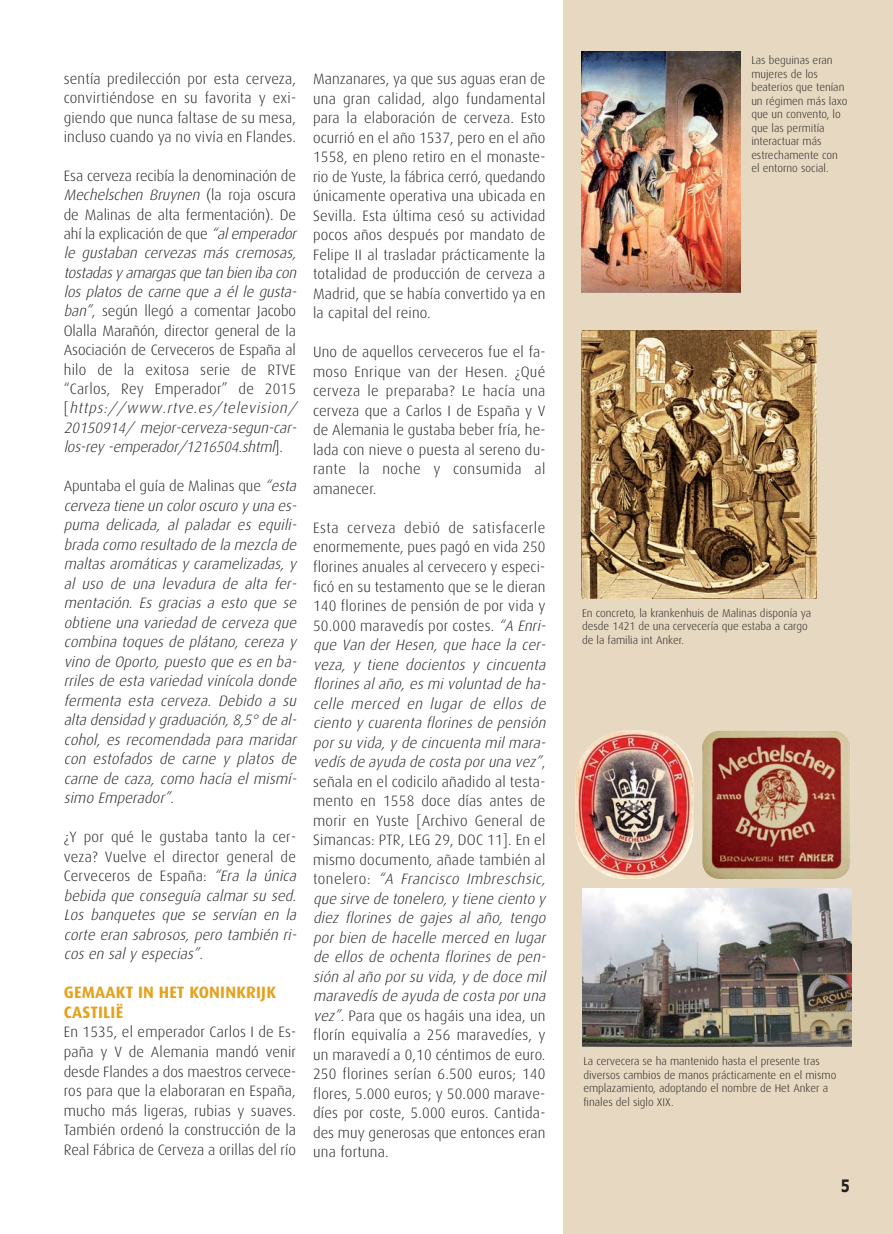
<style>
.page{position:relative;width:893px;height:1234px;background:#fff}
.page>*{position:absolute;margin:0;border:0;box-sizing:border-box;transform-origin:0 0}
.t1{font:700 17.25px "Verdana";color:#231f20;scale:.74 1}
.t2{font:700 16.5px/19.5px "Dax";letter-spacing:.01em;color:#e4a11b}
.t3{font:300 15px/19.5px "Dax";letter-spacing:.01em;color:#231f20;text-align:justify}
.t4{font:italic 300 15px/19.5px "Dax";color:#231f20;text-align:justify}
.t5{font:300 11.25px/13.5px "Dax";color:#231f20}
.s1{font-style:italic}
.s2{font-style:normal}
</style>
<div class="page">
<div style="left:563px;top:0;width:330px;height:1233px;background:#e7d9c1"></div>
<img style="left:582px;top:52px;width:159px;height:240px">
<img style="left:582px;top:330px;width:234px;height:268px">
<img style="left:575px;top:730px;width:118px;height:148px;border-radius:51px">
<img style="left:702px;top:730px;width:149px;height:148px;border-radius:17px">
<img style="left:583px;top:888px;width:268px;height:158px">
<p class="t3" style="left:64px;top:70px;width:234px">sentía predilección por esta cerveza, convirtiéndose en su favorita y exi&shy;giendo que nunca faltase de su mesa, incluso cuando ya no vivía en Flandes.</p>
<p class="t3" style="left:64px;top:167px;width:237px;text-align:left">Esa cerveza recibía la denominación de <span class="s1">Mechelschen Bruynen</span> ( l a r o j a o s c u r a de Malinas de alta fermentación). De ahí la explicación de que <span class="s1">“alemperador le gustaban cervezas más cremosas, tostadasy amargasque tan bien iba con los platos de carne que a él le gusta&shy;ban”</span>, según llegó a comentar Jacobo Olalla Marañón, director general de la Asociación de Cerveceros de España al hilo de la exitosa serie de RTVE “Carlos, Rey Emperador” de 2015 [ <span class="s1">https://www.rtve.es/television/ 20150914/ mejor-cerveza-segun-car&shy;los-rey -emperador/1216504.shtml</span>] .</p>
<p class="t4" style="left:64px;top:477px;width:237px"><span class="s2">Apuntaba el guía de Malinas que</span> “esta cerveza tiene un coloroscuro y una es&shy;puma delicada, al paladar es equili&shy;brada como resultado de la mezcla de maltas aromáticas y caramelizadas, y al uso de una levadura de alta fer&shy;mentación. Es gracias a esto que se obtiene una variedad de cerveza que combina toques de plátano, cereza y vino de Oporto, puesto que es en ba&shy;rriles de esta variedad vinícola donde fermenta esta cerveza. Debido a su alta densidad y graduación,8,5° de al&shy;cohol, es recomendada para maridar con estofados de carne y platos de carne de caza, como hacía el mismí&shy;simo Emperador”<span class="s2">.</span></p>
<p class="t4" style="left:64px;top:828px;width:237px;text-align:left"><span class="s2">¿Y por qué le gustaba tanto la cer&shy;veza? Vuelve el director general de Cerveceros de España:</span> “Era la única bebida que conseguía calmar su sed.<br>Los banquetes que se servían en la corte eran sabrosos, pero también ri&shy;cos en sal y especias”<span class="s2">.</span></p>
<p class="t2" style="left:64px;top:984px;width:214px">GEMAAKT IN HET KONINKRIJK<br>CASTILIË</p>
<p class="t3" style="left:64px;top:1023px;width:234px">En 1535, el emperador Carlos I de Es&shy;paña y V de Alemania mandó venir desde Flandes a dos maestros cervece&shy;ros para que la elaboraran en España, mucho más ligeras, rubias y suaves.<br>También ordenó la construcción de la Real Fábrica de Cerveza a orillas del río</p>
<p class="t3" style="left:313px;top:70px;width:234px">Manzanares, ya que sus aguas eran de una gran calidad, algo fundamental para la elaboración de cerveza. Esto ocurrió en el año 1537, pero en el año 1558, en pleno retiro en el monaste&shy;rio de Yuste, la fábrica cerró, quedando únicamente operativa una ubicada en Sevilla. Esta última cesó su actividad pocos años después por mandato de Felipe II al trasladar prácticamente la totalidad de producción de cerveza a Madrid, que se había convertido ya en la capital del reino.</p>
<p class="t3" style="left:313px;top:343px;width:234px">Uno de aquellos cerveceros fue el fa&shy;moso Enrique van der Hesen. ¿Qué cerveza le preparaba? Le hacía una cerveza que a Carlos I de España y V de Alemania le gustaba beber fría, he&shy;lada con nieve o puesta al sereno du&shy;rante la noche y consumida al amanecer.</p>
<p class="t3" style="left:313px;top:519px;width:237px;text-align:left">Esta cerveza debió de satisfacerle enormemente, pues pagó en vida 250 florines anuales al cervecero y especi&shy;ficó en su testamento que se le dieran 140 florines de pensión de por vida y 50.000 maravedís por costes. <span class="s1">“A Enri&shy;que Van der Hesen, que hace la cer&shy;veza, y tiene docientos y cincuenta florines al año, es mi voluntad de ha&shy;celle merced en lugar de ellos de ciento y cuarenta florines de pensión por su vida, y de cincuenta mil mara&shy;vedís de ayuda de costa poruna vez”</span>, señala en el codicilo añadido al testa&shy;mento en 1558 doce días antes de morir en Yuste [Archivo General de Simancas: PTR, LEG 29, DOC 11]. En el mismo documento, añade también al t o n e l e r o : <span class="s1">“A Francisco Imbreschsic, que sirve de tonelero,y tiene ciento y diez florines de gajes al año, tengo por bien de hacelle merced en lugar de ellos de ochenta florines de pen&shy;sión al año por su vida, y de doce mil maravedís de ayuda de costa poruna vez”</span>. Para que os hagáis una idea, un florín equivalía a 256 maravedíes, y un maravedí a 0,10 céntimos de euro.<br>250 florines serían 6.500 euros; 140 flores, 5.000 euros; y 50.000 marave&shy;díes por coste, 5.000 euros. Cantida&shy;des muy generosas que entonces eran una fortuna.</p>
<p class="t5" style="left:751px;top:54px;width:98px">Las beguinas eran mujeres de los beaterios que tenían un régimen más laxo que un convento, lo que las permitía interactuar más estrechamente con el entorno social.</p>
<p class="t5" style="left:582px;top:606px;width:231px">En concreto, la krankenhuis de Malinas disponía ya desde 1421 de una cervecería que estaba a cargo de la familia int Anker.</p>
<p class="t5" style="left:583px;top:1054px;width:255px">La cervecera se ha mantenido hasta el presente tras diversos cambios de manos prácticamente en el mismo emplazamiento, adoptando el nombre de Het Anker a finales del siglo XIX.</p>
<p class="t1" style="left:841px;top:1175px;width:14px">5</p>
</div>
